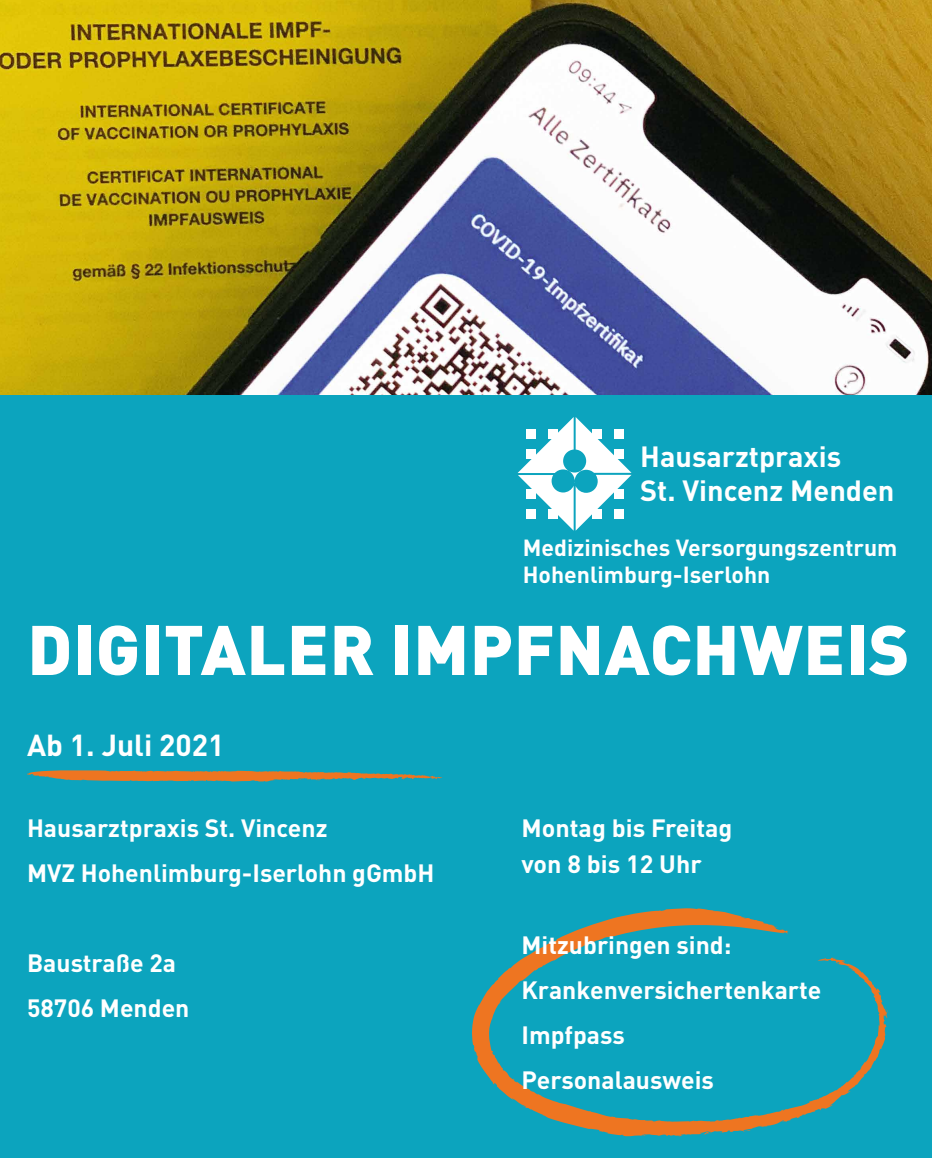
<style>
.page{position:relative;width:932px;height:1158px;background:#fff}
.page>*{position:absolute;margin:0;border:0;box-sizing:border-box;transform-origin:0 0}
.t1{font:900 69px "DIN Pro";letter-spacing:.01em;color:#fff}
.t2{font:700 30px "DIN Pro";color:#fff}
.t3{font:700 28.88px/34.7px "DIN Pro";color:#fff}
.t4{font:700 24.75px/45px "DIN Pro";color:#fff}
.t5{font:700 23.02px/27.7px "DIN Pro";color:#fff}
</style>
<div class="page">
<div style="left:0;top:394px;width:932px;height:764px;background:#0ca4be"></div>
<img style="left:0;top:0;width:932px;height:394px">
<svg style="left:517px;top:417px;width:114px;height:114px"></svg>
<svg style="left:472px;top:908px;width:415px;height:229px"></svg>
<svg style="left:885px;top:1006px;width:2px;height:6px"></svg>
<svg style="left:27px;top:770px;width:415px;height:12px"></svg>
<p class="t3" style="left:640px;top:438px;width:256px">Hausarztpraxis<br>St. Vincenz Menden</p>
<p class="t5" style="left:523px;top:533px;width:376px">Medizinisches Versorgungszentrum<br>Hohenlimburg-Iserlohn</p>
<h1 class="t1" style="left:27px;top:603px;width:883px">DIGITALER IMPFNACHWEIS</h1>
<p class="t2" style="left:27px;top:725px;width:199px">Ab 1. Juli 2021</p>
<p class="t4" style="left:27px;top:805px;width:409px">Hausarztpraxis St. Vincenz<br>MVZ Hohenlimburg-Iserlohn gGmbH</p>
<p class="t4" style="left:27px;top:940px;width:164px">Baustraße 2a<br>58706 Menden</p>
<p class="t4" style="left:521px;top:809px;width:212px;line-height:36px">Montag bis Freitag von 8 bis 12 Uhr</p>
<p class="t4" style="left:521px;top:922px;width:301px">Mitzubringen sind:<br>Krankenversichertenkarte<br>Impfpass<br>Personalausweis</p>
</div>
